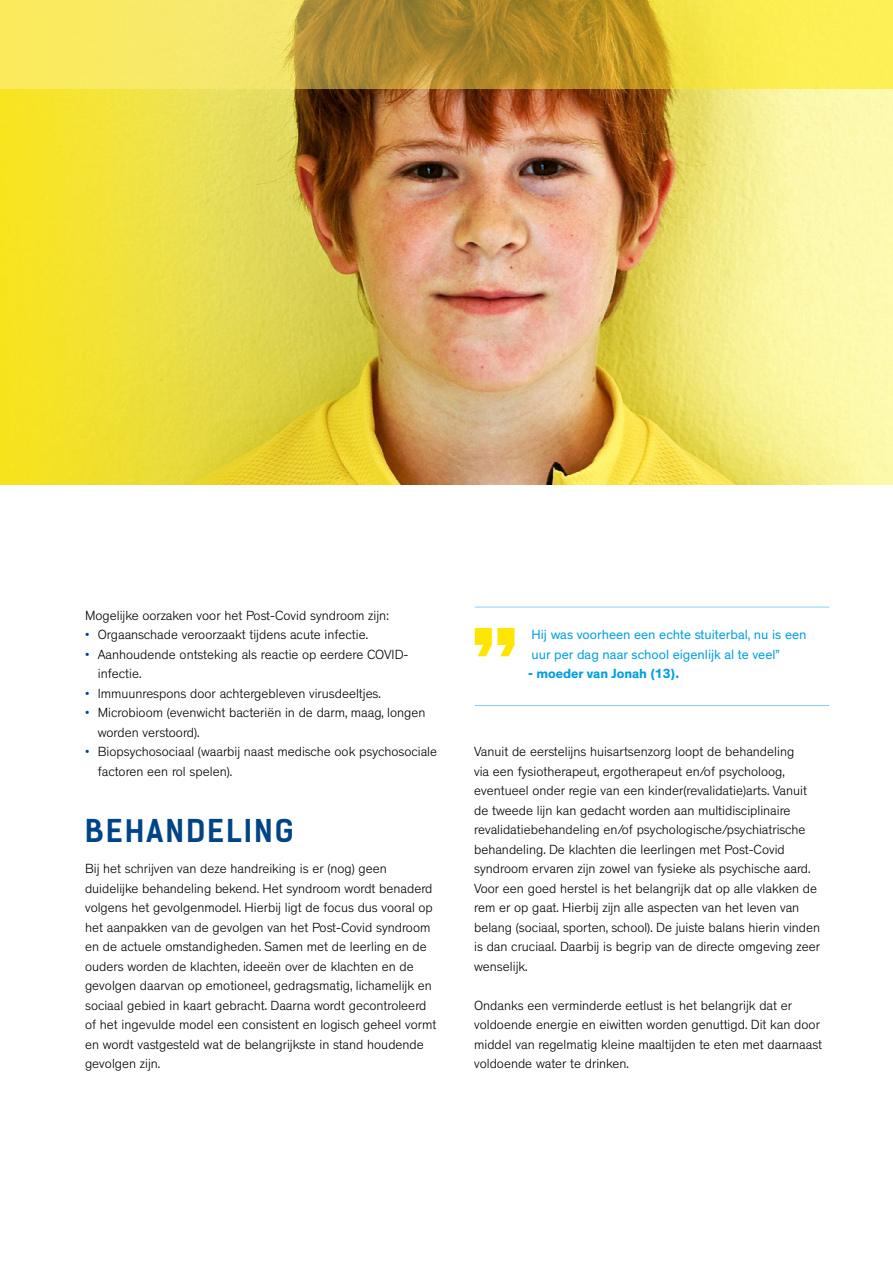
<style>
.page{position:relative;width:893px;height:1263px;background:#fff}
.page>*{position:absolute;margin:0;border:0;box-sizing:border-box;transform-origin:0 0}
.t1{font:700 30px "Kelson Sans";letter-spacing:.065em;color:#048}
.t2{font:300 13.5px/19.5px "Theinhardt";color:#000}
.t3{font:13.5px/19.5px "Theinhardt";color:#009fe3}
.t4{font:700 13.5px "Theinhardt";color:#009fe3}
.s1{color:#048}
</style>
<div class="page">
<img style="left:286px;top:89px;width:607px;height:395px">
<svg style="left:0;top:89px;width:286px;height:395px;background:#edde3c"></svg>
<svg style="left:0;top:0;width:893px;height:89px;background:#dbc248"></svg>
<svg style="left:475px;top:628px;width:39px;height:28px"></svg>
<hr style="left:475px;top:607px;width:354px;height:1px;background:#83d0f5">
<hr style="left:475px;top:705px;width:354px;height:1px;background:#83d0f5">
<p class="t2" style="left:85px;top:605px;width:305px">Mogelijke oorzaken voor het Post-Covid syndroom zijn:</p>
<p class="t2" style="left:85px;top:625px;width:285px"><span class="s1">•</span> Orgaanschade veroorzaakt tijdens acute infectie.</p>
<p class="t2" style="left:98px;top:644px;width:312px;text-indent:-13px"><span class="s1">•</span> Aanhoudende ontsteking als reactie op eerdere COVID&shy;infectie.</p>
<p class="t2" style="left:85px;top:683px;width:297px"><span class="s1">•</span> Immuunrespons door achtergebleven virusdeeltjes.</p>
<p class="t2" style="left:98px;top:703px;width:329px;text-indent:-13px"><span class="s1">•</span> Microbioom (evenwicht bacteriën in de darm, maag, longen worden verstoord).</p>
<p class="t2" style="left:98px;top:742px;width:341px;text-indent:-13px"><span class="s1">•</span> Biopsychosociaal (waarbij naast medische ook psychosociale factoren een rol spelen).</p>
<h1 class="t1" style="left:85px;top:812px;width:210px">BEHANDELING</h1>
<p class="t2" style="left:85px;top:859px;width:353px">Bij het schrijven van deze handreiking is er (nog) geen duidelijke behandeling bekend. Het syndroom wordt benaderd volgens het gevolgenmodel. Hierbij ligt de focus dus vooral op het aanpakken van de gevolgen van het Post-Covid syndroom en de actuele omstandigheden. Samen met de leerling en de ouders worden de klachten, ideeën over de klachten en de gevolgen daarvan op emotioneel, gedragsmatig, lichamelijk en sociaal gebied in kaart gebracht. Daarna wordt gecontroleerd of het ingevulde model een consistent en logisch geheel vormt en wordt vastgesteld wat de belangrijkste in stand houdende gevolgen zijn.</p>
<p class="t3" style="left:531px;top:625px;width:276px">Hij was voorheen een echte stuiterbal, nu is een uur per dag naar school eigenlijk al te veel”</p>
<p class="t4" style="left:528px;top:665px;width:153px">- moeder van Jonah (13).</p>
<p class="t2" style="left:474px;top:742px;width:348px">Vanuit de eerstelijns huisartsenzorg loopt de behandeling<br>via een fysiotherapeut, ergotherapeut en/of psycholoog, eventueel onder regie van een kinder(revalidatie)arts. Vanuit de tweede lijn kan gedacht worden aan multidisciplinaire revalidatiebehandeling en/of psychologische/psychiatrische behandeling. De klachten die leerlingen met Post-Covid syndroom ervaren zijn zowel van fysieke als psychische aard.<br>Voor een goed herstel is het belangrijk dat op alle vlakken de rem er op gaat. Hierbij zijn alle aspecten van het leven van belang (sociaal, sporten, school). De juiste balans hierin vinden is dan cruciaal. Daarbij is begrip van de directe omgeving zeer wenselijk.</p>
<p class="t2" style="left:474px;top:995px;width:349px">Ondanks een verminderde eetlust is het belangrijk dat er voldoende energie en eiwitten worden genuttigd. Dit kan door middel van regelmatig kleine maaltijden te eten met daarnaast voldoende water te drinken.</p>
</div>
